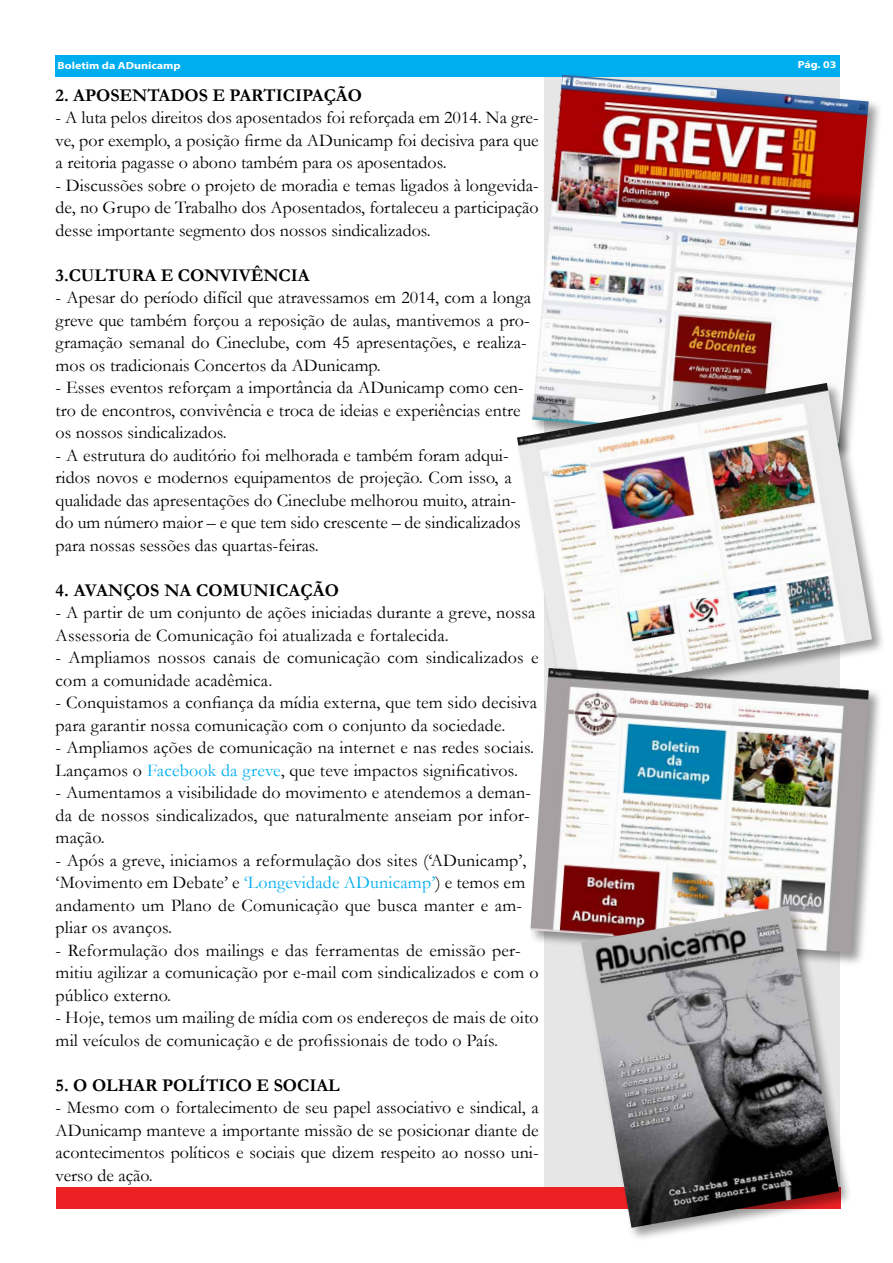
<style>
.page{position:relative;width:893px;height:1263px;background:#fff}
.page>*{position:absolute;margin:0;border:0;box-sizing:border-box;transform-origin:0 0}
.t1{font:18px/22.5px "Garamond";letter-spacing:.01em;color:#000}
.t2{font:700 18px "Garamond";color:#000}
.t3{font:700 10.35px "Myriad Pro";color:#fff;scale:1.16 1}
.s1{color:#00aeef}
</style>
<div class="page">
<div style="left:545px;top:76px;width:295px;height:1133px;background:#e6e6e6"></div>
<div style="left:55px;top:55px;width:785px;height:22px;background:#00aeef"></div>
<div style="left:56px;top:1188px;width:785px;height:21px;background:#ed2124"></div>
<div style="left:530px;top:73px;width:353px;height:387px;background:#000;opacity:.4"></div>
<img style="left:532px;top:75px;width:337px;height:306px">
<div style="left:515px;top:381px;width:371px;height:327px;background:#000;opacity:.4"></div>
<img style="left:517px;top:383px;width:355px;height:311px">
<div style="left:528px;top:665px;width:355px;height:302px;background:#000;opacity:.4"></div>
<img style="left:530px;top:668px;width:339px;height:284px">
<div style="left:580px;top:903px;width:273px;height:339px;background:#000;opacity:.4"></div>
<img style="left:581px;top:906px;width:258px;height:322px">
<p class="t3" style="left:58px;top:59px;width:108px">Boletim da ADunicamp</p>
<p class="t3" style="left:798px;top:58px;width:35px">Pág. 03</p>
<p class="t2" style="left:56px;top:83px;width:308px">2. APOSENTADOS E PARTICIPAÇÃO</p>
<p class="t1" style="left:56px;top:106px;width:485px;text-align:justify">- A luta pelos direitos dos aposentados foi reforçada em 2014. Na gre&shy;ve, por exemplo, a posição firme da ADunicamp foi decisiva para que a reitoria pagasse o abono também para os aposentados.</p>
<p class="t1" style="left:56px;top:173px;width:485px;text-align:justify">- Discussões sobre o projeto de moradia e temas ligados à longevida&shy;de, no Grupo de Trabalho dos Aposentados, fortaleceu a participação desse importante segmento dos nossos sindicalizados.</p>
<p class="t2" style="left:56px;top:263px;width:256px">3.CULTURA E CONVIVÊNCIA</p>
<p class="t1" style="left:56px;top:286px;width:477px">- Apesar do período difícil que atravessamos em 2014, com a longa greve que também forçou a reposição de aulas, mantivemos a pro&shy;gramação semanal do Cineclube, com 45 apresentações, e realiza&shy;mos os tradicionais Concertos da ADunicamp.</p>
<p class="t1" style="left:56px;top:376px;width:470px">- Esses eventos reforçam a importância da ADunicamp como cen&shy;tro de encontros, convivência e troca de ideias e experiências entre os nossos sindicalizados.</p>
<p class="t1" style="left:56px;top:443px;width:467px">- A estrutura do auditório foi melhorada e também foram adqui&shy;ridos novos e modernos equipamentos de projeção. Com isso, a qualidade das apresentações do Cineclube melhorou muito, atrain&shy;do um número maior – e que tem sido crescente – de sindicalizados para nossas sessões das quartas-feiras.</p>
<p class="t2" style="left:56px;top:578px;width:285px">4. AVANÇOS NA COMUNICAÇÃO</p>
<p class="t1" style="left:56px;top:601px;width:481px">- A partir de um conjunto de ações iniciadas durante a greve, nossa<br>Assessoria de Comunicação foi atualizada e fortalecida.</p>
<p class="t1" style="left:56px;top:646px;width:484px">- Ampliamos nossos canais de comunicação com sindicalizados e com a comunidade acadêmica.</p>
<p class="t1" style="left:56px;top:691px;width:483px">- Conquistamos a confiança da mídia externa, que tem sido decisiva para garantir nossa comunicação com o conjunto da sociedade.</p>
<p class="t1" style="left:56px;top:736px;width:480px">- Ampliamos ações de comunicação na internet e nas redes sociais.<br>Lançamos o <span class="s1">Facebook da greve</span>, que teve impactos significativos.</p>
<p class="t1" style="left:56px;top:781px;width:477px;text-align:justify">- Aumentamos a visibilidade do movimento e atendemos a deman&shy;da de nossos sindicalizados, que naturalmente anseiam por infor&shy;mação.</p>
<p class="t1" style="left:56px;top:848px;width:472px">- Após a greve, iniciamos a reformulação dos sites (‘ADunicamp’, ‘Movimento em Debate’ e <span class="s1">‘Longevidade ADunicamp’</span>) e temos em andamento um Plano de Comunicação que busca manter e am&shy;pliar os avanços.</p>
<p class="t1" style="left:56px;top:938px;width:484px">- Reformulação dos mailings e das ferramentas de emissão per&shy;mitiu agilizar a comunicação por e-mail com sindicalizados e com o público externo.</p>
<p class="t1" style="left:56px;top:1006px;width:484px">- Hoje, temos um mailing de mídia com os endereços de mais de oito mil veículos de comunicação e de profissionais de todo o País.</p>
<p class="t2" style="left:56px;top:1073px;width:286px">5. O OLHAR POLÍTICO E SOCIAL</p>
<p class="t1" style="left:56px;top:1096px;width:485px;text-align:justify">- Mesmo com o fortalecimento de seu papel associativo e sindical, a ADunicamp manteve a importante missão de se posicionar diante de acontecimentos políticos e sociais que dizem respeito ao nosso uni&shy;verso de ação.</p>
</div>
